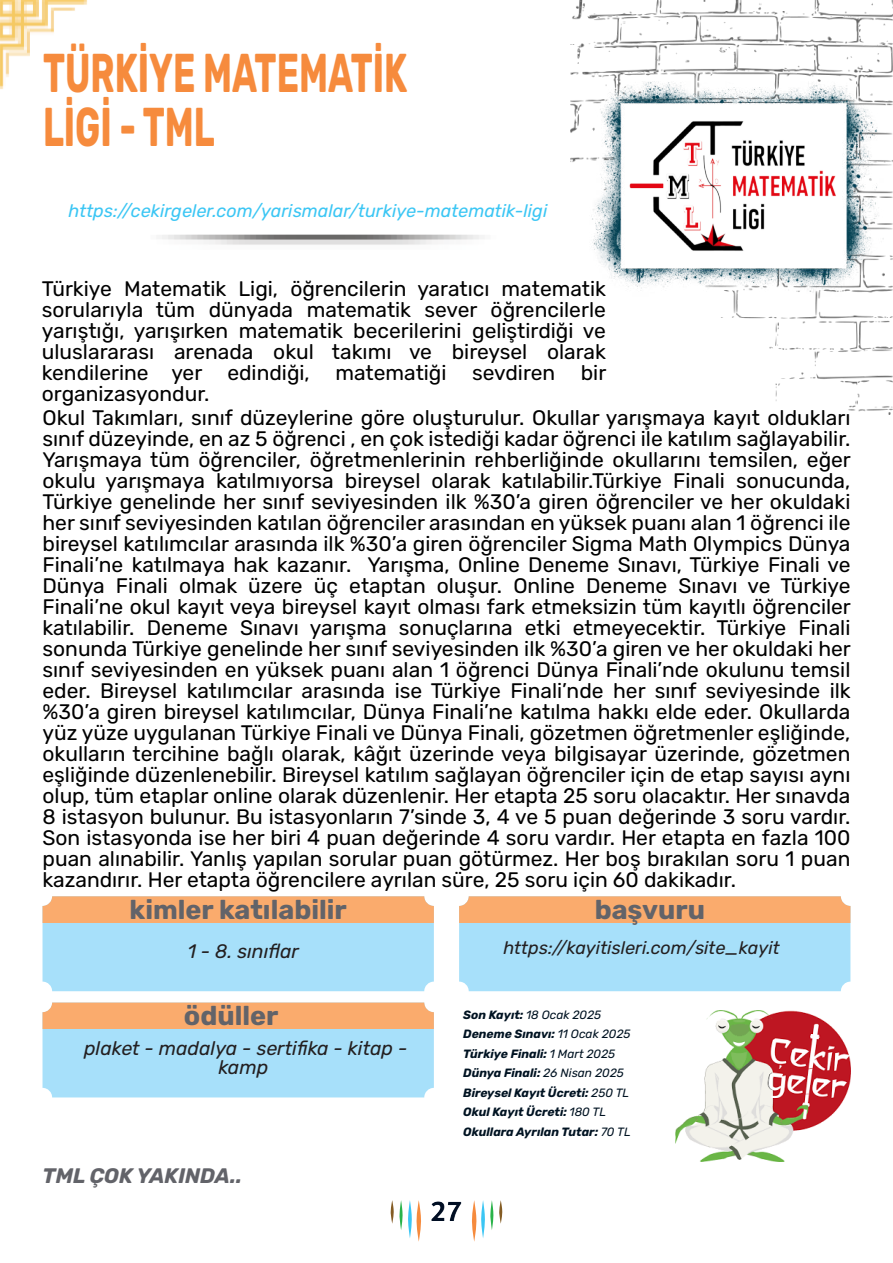
<style>
.page{position:relative;width:893px;height:1263px;background:#fff}
.page>*{position:absolute;margin:0;border:0;box-sizing:border-box;transform-origin:0 0}
.t1{font:700 54.6px/54.2px "Rubik";color:#f68b3d;scale:.64 1}
.t2{font:700 30px "Dubai";color:#000e23}
.t3{font:700 27px "Rubik";color:#626369}
.t4{font:21px/21px "Rubik";color:#000;text-align:justify}
.t5{font:italic 700 21px "Rubik";color:#626369}
.t6{font:italic 19.5px/19.5px "Rubik";color:#231f20;text-align:center}
.t7{font:italic 18px "Rubik";color:#3bc6f4}
.t8{font:italic 18px "Rubik";color:#231f20}
.t9{font:italic 700 12px/19.5px "Rubik";color:#001322}
.s1{font-weight:400}
</style>
<div class="page">
<svg style="left:391px;top:1200px;width:30px;height:42px"></svg>
<svg style="left:472px;top:1200px;width:21px;height:42px"></svg>
<svg style="left:499px;top:1200px;width:3px;height:24px"></svg>
<img style="left:571px;top:0;width:322px;height:415px">
<img style="left:590px;top:81px;width:294px;height:218px">
<img style="left:162px;top:234px;width:322px;height:11px">
<img style="left:0;top:0;width:87px;height:89px">
<img style="left:675px;top:1010px;width:175px;height:152px">
<div style="left:43px;top:896px;width:391px;height:95px;background:#a7e0fa;border-radius:10px"></div>
<div style="left:43px;top:896px;width:391px;height:27px;background:#faab6d"></div>
<div style="left:43px;top:1002px;width:391px;height:95px;background:#a7e0fa;border-radius:10px"></div>
<div style="left:43px;top:1002px;width:391px;height:27px;background:#faab6d"></div>
<div style="left:459px;top:896px;width:391px;height:95px;background:#a7e0fa;border-radius:10px"></div>
<div style="left:459px;top:896px;width:391px;height:27px;background:#faab6d"></div>
<img style="left:629px;top:120px;width:209px;height:131px">
<h1 class="t1" style="left:43px;top:47px;width:571px">TÜRKİYE MATEMATİK<br>LİGİ - TML</h1>
<p class="t7" style="left:69px;top:201px;width:480px">https://cekirgeler.com/yarismalar/turkiye-matematik-ligi</p>
<p class="t4" style="left:42px;top:278px;width:566px">Türkiye Matematik Ligi, öğrencilerin yaratıcı matematik sorularıyla tüm dünyada matematik sever öğrencilerle yarıştığı, yarışırken matematik becerilerini geliştirdiği ve uluslararası arenada okul takımı ve bireysel olarak kendilerine yer edindiği, matematiği sevdiren bir organizasyondur.</p>
<p class="t4" style="left:43px;top:407px;width:810px">Okul Takımları, sınıf düzeylerine göre oluşturulur. Okullar yarışmaya kayıt oldukları sınıf düzeyinde, en az 5 öğrenci , en çok istediği kadar öğrenci ile katılım sağlayabilir.<br>Yarışmaya tüm öğrenciler, öğretmenlerinin rehberliğinde okullarını temsilen, eğer okulu yarışmaya katılmıyorsa bireysel olarak katılabilir.Türkiye Finali sonucunda, Türkiye genelinde her sınıf seviyesinden ilk %30’a giren öğrenciler ve her okuldaki her sınıf seviyesinden katılan öğrenciler arasından en yüksek puanı alan 1 öğrenci ile bireysel katılımcılar arasında ilk %30’a giren öğrenciler Sigma Math Olympics Dünya Finali’ne katılmaya hak kazanır. Yarışma, Online Deneme Sınavı, Türkiye Finali ve Dünya Finali olmak üzere üç etaptan oluşur. Online Deneme Sınavı ve Türkiye Finali’ne okul kayıt veya bireysel kayıt olması fark etmeksizin tüm kayıtlı öğrenciler katılabilir. Deneme Sınavı yarışma sonuçlarına etki etmeyecektir. Türkiye Finali sonunda Türkiye genelinde her sınıf seviyesinden ilk %30’a giren ve her okuldaki her sınıf seviyesinden en yüksek puanı alan 1 öğrenci Dünya Finali’nde okulunu temsil eder. Bireysel katılımcılar arasında ise Türkiye Finali’nde her sınıf seviyesinde ilk %30’a giren bireysel katılımcılar, Dünya Finali’ne katılma hakkı elde eder. Okullarda yüz yüze uygulanan Türkiye Finali ve Dünya Finali, gözetmen öğretmenler eşliğinde, okulların tercihine bağlı olarak, kâğıt üzerinde veya bilgisayar üzerinde, gözetmen eşliğinde düzenlenebilir. Bireysel katılım sağlayan öğrenciler için de etap sayısı aynı olup, tüm etaplar online olarak düzenlenir. Her etapta 25 soru olacaktır. Her sınavda 8 istasyon bulunur. Bu istasyonların 7’sinde 3, 4 ve 5 puan değerinde 3 soru vardır.<br>Son istasyonda ise her biri 4 puan değerinde 4 soru vardır. Her etapta en fazla 100 puan alınabilir. Yanlış yapılan sorular puan götürmez. Her boş bırakılan soru 1 puan kazandırır. Her etapta öğrencilere ayrılan süre, 25 soru için 60 dakikadır.</p>
<p class="t3" style="left:130px;top:894px;width:219px">kimler katılabilir</p>
<p class="t6" style="left:188px;top:942px;width:113px">1 - 8. sınıflar</p>
<p class="t3" style="left:595px;top:894px;width:112px">başvuru</p>
<p class="t8" style="left:503px;top:938px;width:278px">https://kayitisleri.com/site_kayit</p>
<p class="t3" style="left:184px;top:999px;width:96px">ödüller</p>
<p class="t6" style="left:84px;top:1039px;width:325px">plaket - madalya - sertifika - kitap - kamp</p>
<p class="t5" style="left:43px;top:1164px;width:201px">TML ÇOK YAKINDA..</p>
<p class="t9" style="left:463px;top:1005px;width:169px">Son Kayıt: <span class="s1">18 Ocak 2025<br></span>Deneme Sınavı: <span class="s1">11 Ocak 2025<br></span>Türkiye Finali: <span class="s1">1 Mart 2025<br></span>Dünya Finali: <span class="s1">26 Nisan 2025<br></span>Bireysel Kayıt Ücreti: <span class="s1">250 TL<br></span>Okul Kayıt Ücreti: <span class="s1">180 TL<br></span>Okullara Ayrılan Tutar: <span class="s1">70 TL</span></p>
<h2 class="t2" style="left:430px;top:1193px;width:34px">27</h2>
</div>
